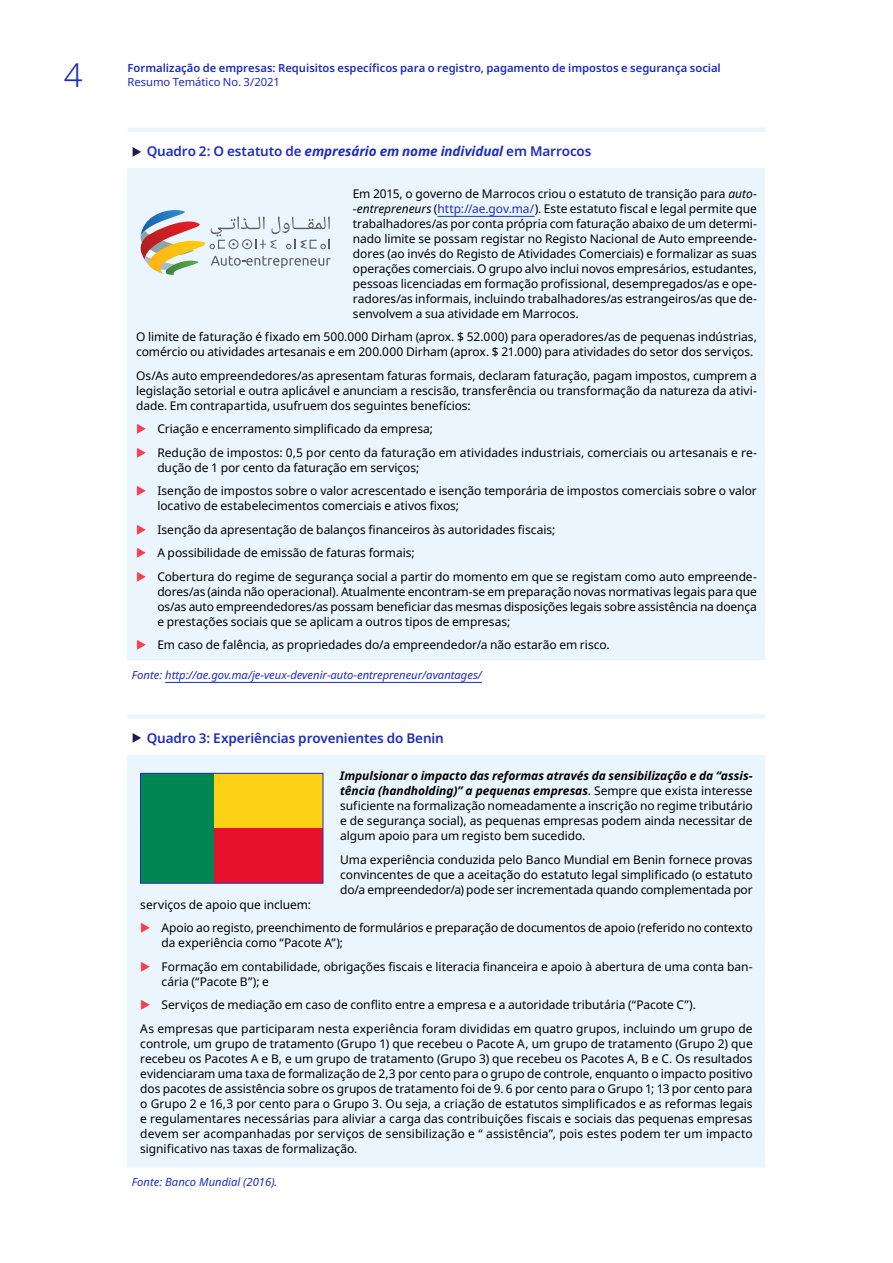
<style>
.page{position:relative;width:893px;height:1263px;background:#fff}
.page>*{position:absolute;margin:0;border:0;box-sizing:border-box;transform-origin:0 0}
.t1{font:300 33px "Noto Sans";color:#1e2dbe}
.t2{font:600 13.5px "Noto Sans";letter-spacing:-.01em;color:#1e2dbe}
.Table_text{font:12px/15px "Noto Sans";letter-spacing:-.005em;color:#000;text-align:justify}
.t3{font:600 11.25px "Noto Sans";color:#1e2dbe}
.Source{font:italic 11.25px "Noto Sans";color:#1e2dbe}
.t4{font:11.25px "Noto Sans";letter-spacing:-.005em;color:#1e2dbe}
.s1{font-weight:700;font-style:italic}
.s2{font-style:italic}
.s3{color:#1e2dbe}
</style>
<div class="page">
<div style="left:128px;top:168px;width:637px;height:490px;background:#ebf5fd"></div>
<hr style="left:128px;top:656px;width:637px;height:4px;background:#ebf5fd">
<hr style="left:128px;top:128px;width:637px;height:4px;background:#ebf5fd">
<hr style="left:437px;top:216px;width:98px;height:1px;background:#1e2dbe">
<svg style="left:140px;top:210px;width:191px;height:65px"></svg>
<hr style="left:165px;top:682px;width:317px;height:1px;background:#1e2dbe">
<div style="left:128px;top:755px;width:637px;height:410px;background:#ebf5fd"></div>
<div style="left:128px;top:1163px;width:637px;height:5px;background:#ebf5fd"></div>
<div style="left:128px;top:714px;width:637px;height:5px;background:#ebf5fd"></div>
<div style="left:141px;top:773px;width:182px;height:110px;background:#e8112d"></div>
<div style="left:141px;top:773px;width:182px;height:55px;background:#fcd116"></div>
<div style="left:141px;top:773px;width:72px;height:110px;background:#008751"></div>
<div style="left:140px;top:773px;width:183px;height:110px;border:1px solid #1e2dbe"></div>
<h1 class="t1" style="left:64px;top:52px;width:20px">4</h1>
<p class="t3" style="left:128px;top:60px;width:595px">Formalização de empresas: Requisitos específicos para o registro, pagamento de impostos e segurança social</p>
<p class="t4" style="left:128px;top:74px;width:154px">Resumo Temático No. 3/2021</p>
<p class="t2" style="left:147px;top:142px;width:446px">Quadro 2: O estatuto de <span class="s1">empresário em nome individual</span> em Marrocos</p>
<p class="Table_text" style="left:353px;top:186px;width:406px">Em 2015, o governo de Marrocos criou o estatuto de transição para <span class="s2">auto--entrepreneurs</span> (<span class="s3">http://ae.gov.ma/</span>). Este estatuto fiscal e legal permite que trabalhadores/as por conta própria com faturação abaixo de um determi&shy;nado limite se possam registar no Registo Nacional de Auto empreende&shy;dores (ao invés do Registo de Atividades Comerciais) e formalizar as suas operações comerciais. O grupo alvo inclui novos empresários, estudantes, pessoas licenciadas em formação profissional, desempregados/as e ope&shy;radores/as informais, incluindo trabalhadores/as estrangeiros/as que de&shy;senvolvem a sua atividade em Marrocos.</p>
<p class="Table_text" style="left:136px;top:330px;width:622px">O limite de faturação é fixado em 500.000 Dirham (aprox. $ 52.000) para operadores/as de pequenas indústrias, comércio ou atividades artesanais e em 200.000 Dirham (aprox. $ 21.000) para atividades do setor dos serviços.</p>
<p class="Table_text" style="left:136px;top:368px;width:622px">Os/As auto empreendedores/as apresentam faturas formais, declaram faturação, pagam impostos, cumprem a legislação setorial e outra aplicável e anunciam a rescisão, transferência ou transformação da natureza da ativi&shy;dade. Em contrapartida, usufruem dos seguintes benefícios:</p>
<p class="Table_text" style="left:157px;top:422px;width:277px">Criação e encerramento simplificado da empresa;</p>
<p class="Table_text" style="left:157px;top:445px;width:601px">Redução de impostos: 0,5 por cento da faturação em atividades industriais, comerciais ou artesanais e re&shy;dução de 1 por cento da faturação em serviços;</p>
<p class="Table_text" style="left:157px;top:484px;width:601px">Isenção de impostos sobre o valor acrescentado e isenção temporária de impostos comerciais sobre o valor locativo de estabelecimentos comerciais e ativos fixos;</p>
<p class="Table_text" style="left:157px;top:522px;width:399px">Isenção da apresentação de balanços financeiros às autoridades fiscais;</p>
<p class="Table_text" style="left:157px;top:546px;width:259px">A possibilidade de emissão de faturas formais;</p>
<p class="Table_text" style="left:157px;top:569px;width:601px">Cobertura do regime de segurança social a partir do momento em que se registam como auto empreende&shy;dores/as (ainda não operacional). Atualmente encontram-se em preparação novas normativas legais para que os/as auto empreendedores/as possam beneficiar das mesmas disposições legais sobre assistência na doença e prestações sociais que se aplicam a outros tipos de empresas;</p>
<p class="Table_text" style="left:157px;top:638px;width:454px">Em caso de falência, as propriedades do/a empreendedor/a não estarão em risco.</p>
<p class="Source" style="left:132px;top:667px;width:352px">Fonte: http://ae.gov.ma/je-veux-devenir-auto-entrepreneur/avantages/</p>
<p class="t2" style="left:147px;top:728px;width:299px">Quadro 3: Experiências provenientes do Benin</p>
<p class="Table_text" style="left:340px;top:769px;width:414px"><span class="s1">Impulsionar o impacto das reformas através da sensibilização e da “assis&shy;tência (handholding)” a pequenas empresas</span>. Sempre que exista interesse suficiente na formalização nomeadamente a inscrição no regime tributário e de segurança social), as pequenas empresas podem ainda necessitar de algum apoio para um registo bem sucedido.</p>
<p class="Table_text" style="left:340px;top:852px;width:414px">Uma experiência conduzida pelo Banco Mundial em Benin fornece provas convincentes de que a aceitação do estatuto legal simplificado (o estatuto do/a empreendedor/a) pode ser incrementada quando complementada por</p>
<p class="Table_text" style="left:140px;top:897px;width:172px">serviços de apoio que incluem:</p>
<p class="Table_text" style="left:162px;top:921px;width:593px">Apoio ao registo, preenchimento de formulários e preparação de documentos de apoio (referido no contexto da experiência como “Pacote A”);</p>
<p class="Table_text" style="left:162px;top:959px;width:593px">Formação em contabilidade, obrigações fiscais e literacia financeira e apoio à abertura de uma conta ban&shy;cária (“Pacote B”); e</p>
<p class="Table_text" style="left:162px;top:998px;width:536px">Serviços de mediação em caso de conflito entre a empresa e a autoridade tributária (“Pacote C”).</p>
<p class="Table_text" style="left:140px;top:1021px;width:614px">As empresas que participaram nesta experiência foram divididas em quatro grupos, incluindo um grupo de controle, um grupo de tratamento (Grupo 1) que recebeu o Pacote A, um grupo de tratamento (Grupo 2) que recebeu os Pacotes A e B, e um grupo de tratamento (Grupo 3) que recebeu os Pacotes A, B e C. Os resultados evidenciaram uma taxa de formalização de 2,3 por cento para o grupo de controle, enquanto o impacto positivo dos pacotes de assistência sobre os grupos de tratamento foi de 9. 6 por cento para o Grupo 1; 13 por cento para o Grupo 2 e 16,3 por cento para o Grupo 3. Ou seja, a criação de estatutos simplificados e as reformas legais e regulamentares necessárias para aliviar a carga das contribuições fiscais e sociais das pequenas empresas devem ser acompanhadas por serviços de sensibilização e “ assistência”, pois estes podem ter um impacto significativo nas taxas de formalização.</p>
<p class="Source" style="left:132px;top:1174px;width:147px">Fonte: Banco Mundial (2016).</p>
</div>
